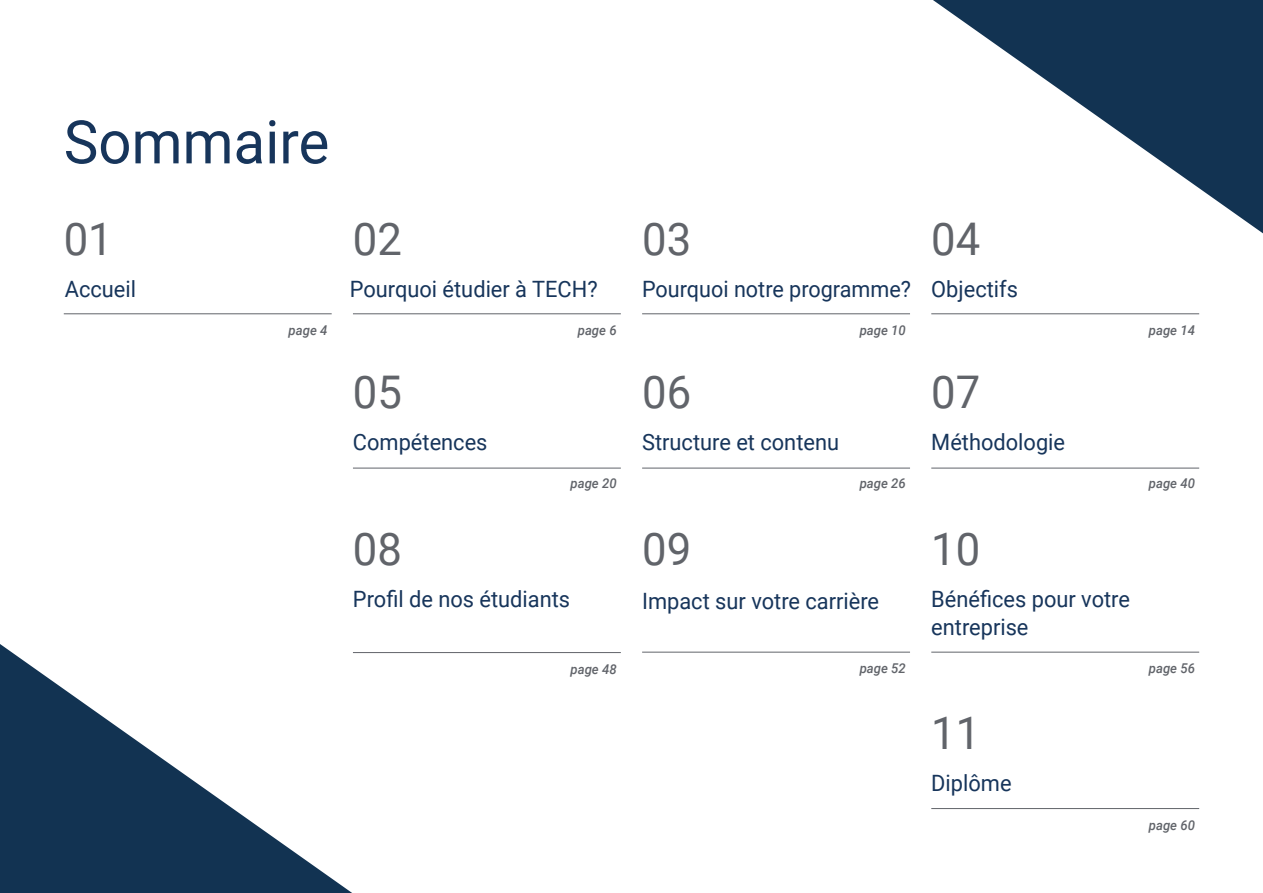
<style>
.page{position:relative;width:1263px;height:893px;background:#fff}
.page>*{position:absolute;margin:0;border:0;box-sizing:border-box;transform-origin:0 0}
.t1{font:60px "Roboto";color:#17355b}
.t2{font:45px "Roboto";color:#61646a}
.t3{font:22.5px/28.5px "Roboto";color:#17355b}
.t4{font:22.5px "Roboto";color:#17355b;scale:.96 1}
.t5{font:italic 500 13.5px "Roboto";color:#61646a}
</style>
<div class="page">
<hr style="left:64px;top:313px;width:268px;height:1px;background:#61646a">
<hr style="left:353px;top:468px;width:268px;height:1px;background:#61646a">
<hr style="left:353px;top:652px;width:268px;height:1px;background:#61646a">
<hr style="left:353px;top:313px;width:268px;height:1px;background:#61646a">
<hr style="left:642px;top:468px;width:268px;height:1px;background:#61646a">
<hr style="left:642px;top:652px;width:268px;height:1px;background:#61646a">
<hr style="left:931px;top:652px;width:268px;height:1px;background:#61646a">
<hr style="left:931px;top:808px;width:268px;height:1px;background:#61646a">
<hr style="left:642px;top:313px;width:268px;height:1px;background:#61646a">
<hr style="left:931px;top:468px;width:268px;height:1px;background:#61646a">
<hr style="left:931px;top:313px;width:268px;height:1px;background:#61646a">
<svg style="left:0;top:644px;width:352px;height:249px"></svg>
<svg style="left:933px;top:0;width:330px;height:233px"></svg>
<h1 class="t1" style="left:64px;top:100px;width:267px">Sommaire</h1>
<h2 class="t2" style="left:353px;top:207px;width:51px">02</h2>
<h2 class="t2" style="left:64px;top:207px;width:51px">01</h2>
<h2 class="t2" style="left:931px;top:207px;width:51px">04</h2>
<h2 class="t2" style="left:642px;top:207px;width:51px">03</h2>
<p class="t3" style="left:65px;top:274px;width:73px">Accueil</p>
<p class="t3" style="left:931px;top:274px;width:88px">Objectifs</p>
<p class="t3" style="left:350px;top:274px;width:249px">Pourquoi étudier à TECH?</p>
<p class="t4" style="left:642px;top:273px;width:282px">Pourquoi notre programme?</p>
<p class="t5" style="left:289px;top:321px;width:40px">page 4</p>
<p class="t5" style="left:578px;top:321px;width:40px">page 6</p>
<p class="t5" style="left:860px;top:321px;width:48px">page 10</p>
<h2 class="t2" style="left:353px;top:361px;width:51px">05</h2>
<h2 class="t2" style="left:642px;top:361px;width:51px">06</h2>
<h2 class="t2" style="left:931px;top:361px;width:51px">07</h2>
<p class="t3" style="left:353px;top:427px;width:136px">Compétences</p>
<p class="t3" style="left:642px;top:427px;width:198px">Structure et contenu</p>
<p class="t3" style="left:931px;top:427px;width:135px">Méthodologie</p>
<p class="t5" style="left:570px;top:474px;width:48px">page 20</p>
<p class="t5" style="left:860px;top:474px;width:48px">page 26</p>
<h2 class="t2" style="left:353px;top:517px;width:51px">08</h2>
<h2 class="t2" style="left:642px;top:517px;width:51px">09</h2>
<h2 class="t2" style="left:931px;top:517px;width:51px">10</h2>
<p class="t3" style="left:353px;top:583px;width:219px">Profil de nos étudiants</p>
<p class="t3" style="left:931px;top:583px;width:200px">Bénéfices pour votre entreprise</p>
<p class="t3" style="left:642px;top:585px;width:238px">Impact sur votre carrière</p>
<p class="t5" style="left:1149px;top:321px;width:48px">page 14</p>
<p class="t5" style="left:1149px;top:474px;width:48px">page 40</p>
<p class="t5" style="left:570px;top:659px;width:48px">page 48</p>
<p class="t5" style="left:860px;top:659px;width:48px">page 52</p>
<p class="t5" style="left:1149px;top:659px;width:48px">page 56</p>
<h2 class="t2" style="left:931px;top:701px;width:51px">11</h2>
<p class="t3" style="left:931px;top:767px;width:82px">Diplôme</p>
<p class="t5" style="left:1149px;top:815px;width:48px">page 60</p>
</div>
